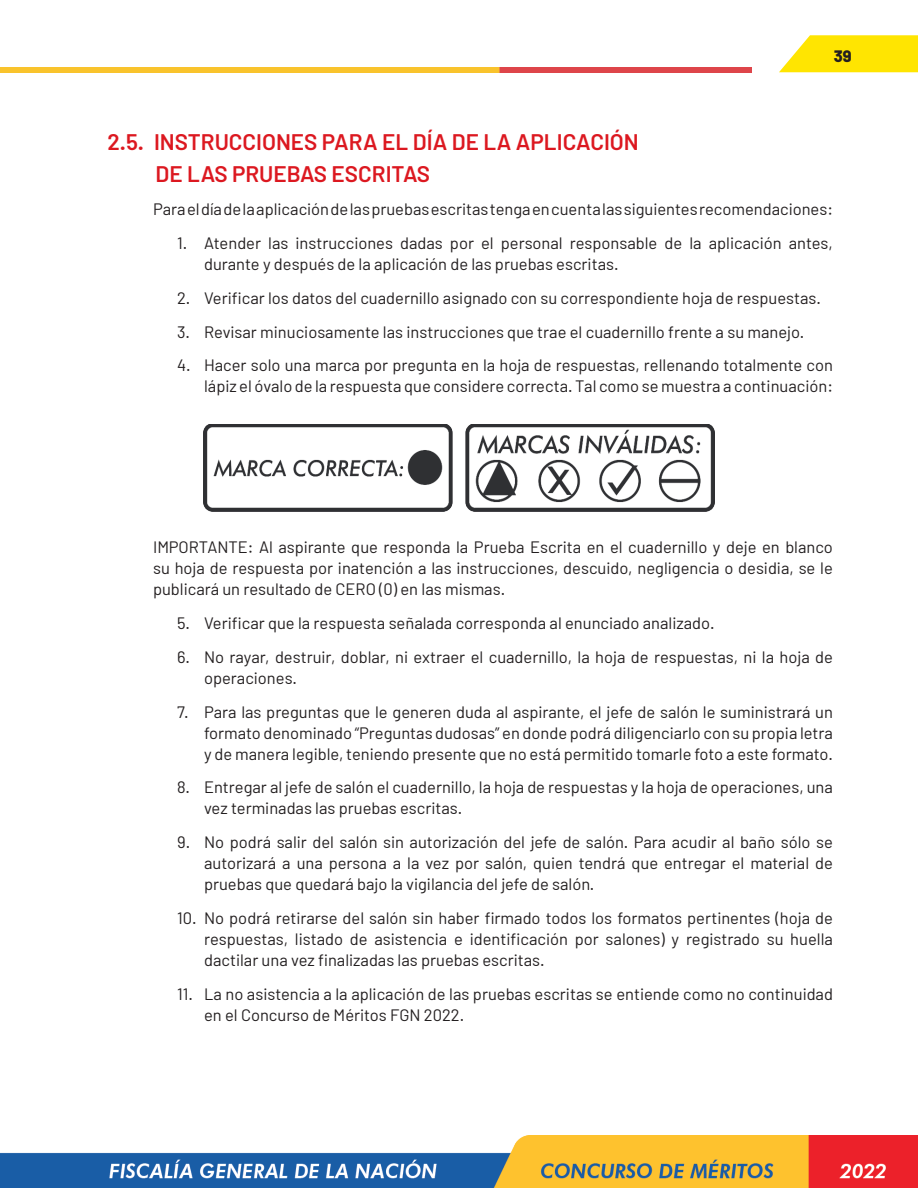
<style>
.page{position:relative;width:918px;height:1188px;background:#fff}
.page>*{position:absolute;margin:0;border:0;box-sizing:border-box;transform-origin:0 0}
.t1{font:600 22.5px/31.5px "Barlow";color:#dc1820}
.t2{font:16.5px/21px "Barlow";color:#231f20}
.t3{font:800 16.5px "Barlow";color:#231f20}
</style>
<div class="page">
<img style="left:0;top:68px;width:752px;height:5px">
<img style="left:0;top:1136px;width:918px;height:52px">
<svg style="left:779px;top:35px;width:139px;height:37px;background:#ffe81f"></svg>
<img style="left:204px;top:424px;width:510px;height:87px">
<p class="t3" style="left:834px;top:46px;width:19px">39</p>
<h1 class="t1" style="left:156px;top:126px;width:485px;text-indent:-48px">2.5. INSTRUCCIONES PARA EL DÍA DE LA APLICACIÓN<br>DE LAS PRUEBAS ESCRITAS</h1>
<p class="t2" style="left:153px;top:198px;width:681px">Para el día de la aplicación de las pruebas escritas tenga en cuenta las siguientes recomendaciones:</p>
<p class="t2" style="left:204px;top:232px;width:630px;text-indent:-27px">1. Atender las instrucciones dadas por el personal responsable de la aplicación antes, durante y después de la aplicación de las pruebas escritas.</p>
<p class="t2" style="left:177px;top:287px;width:645px">2. Verificar los datos del cuadernillo asignado con su correspondiente hoja de respuestas.</p>
<p class="t2" style="left:177px;top:321px;width:629px">3. Revisar minuciosamente las instrucciones que trae el cuadernillo frente a su manejo.</p>
<p class="t2" style="left:177px;top:354px;width:657px;text-align:right">4. Hacer solo una marca por pregunta en la hoja de respuestas, rellenando totalmente con lápiz el óvalo de la respuesta que considere correcta. Tal como se muestra a continuación:</p>
<p class="t2" style="left:153px;top:537px;width:681px;text-align:justify">IMPORTANTE: Al aspirante que responda la Prueba Escrita en el cuadernillo y deje en blanco su hoja de respuesta por inatención a las instrucciones, descuido, negligencia o desidia, se le publicará un resultado de CERO (0) en las mismas.</p>
<p class="t2" style="left:177px;top:612px;width:539px">5. Verificar que la respuesta señalada corresponda al enunciado analizado.</p>
<p class="t2" style="left:204px;top:646px;width:630px;text-indent:-27px">6. No rayar, destruir, doblar, ni extraer el cuadernillo, la hoja de respuestas, ni la hoja de operaciones.</p>
<p class="t2" style="left:204px;top:701px;width:630px;text-align:justify;text-indent:-27px">7. Para las preguntas que le generen duda al aspirante, el jefe de salón le suministrará un formato denominado “Preguntas dudosas” en donde podrá diligenciarlo con su propia letra y de manera legible, teniendo presente que no está permitido tomarle foto a este formato.</p>
<p class="t2" style="left:204px;top:777px;width:630px;text-indent:-27px">8. Entregar al jefe de salón el cuadernillo, la hoja de respuestas y la hoja de operaciones, una vez terminadas las pruebas escritas.</p>
<p class="t2" style="left:204px;top:831px;width:630px;text-align:justify;text-indent:-27px">9. No podrá salir del salón sin autorización del jefe de salón. Para acudir al baño sólo se autorizará a una persona a la vez por salón, quien tendrá que entregar el material de pruebas que quedará bajo la vigilancia del jefe de salón.</p>
<p class="t2" style="left:204px;top:907px;width:630px;text-align:justify;text-indent:-27px">10. No podrá retirarse del salón sin haber firmado todos los formatos pertinentes (hoja de respuestas, listado de asistencia e identificación por salones) y registrado su huella dactilar una vez finalizadas las pruebas escritas.</p>
<p class="t2" style="left:204px;top:983px;width:630px;text-indent:-27px">11. La no asistencia a la aplicación de las pruebas escritas se entiende como no continuidad en el Concurso de Méritos FGN 2022.</p>
</div>
